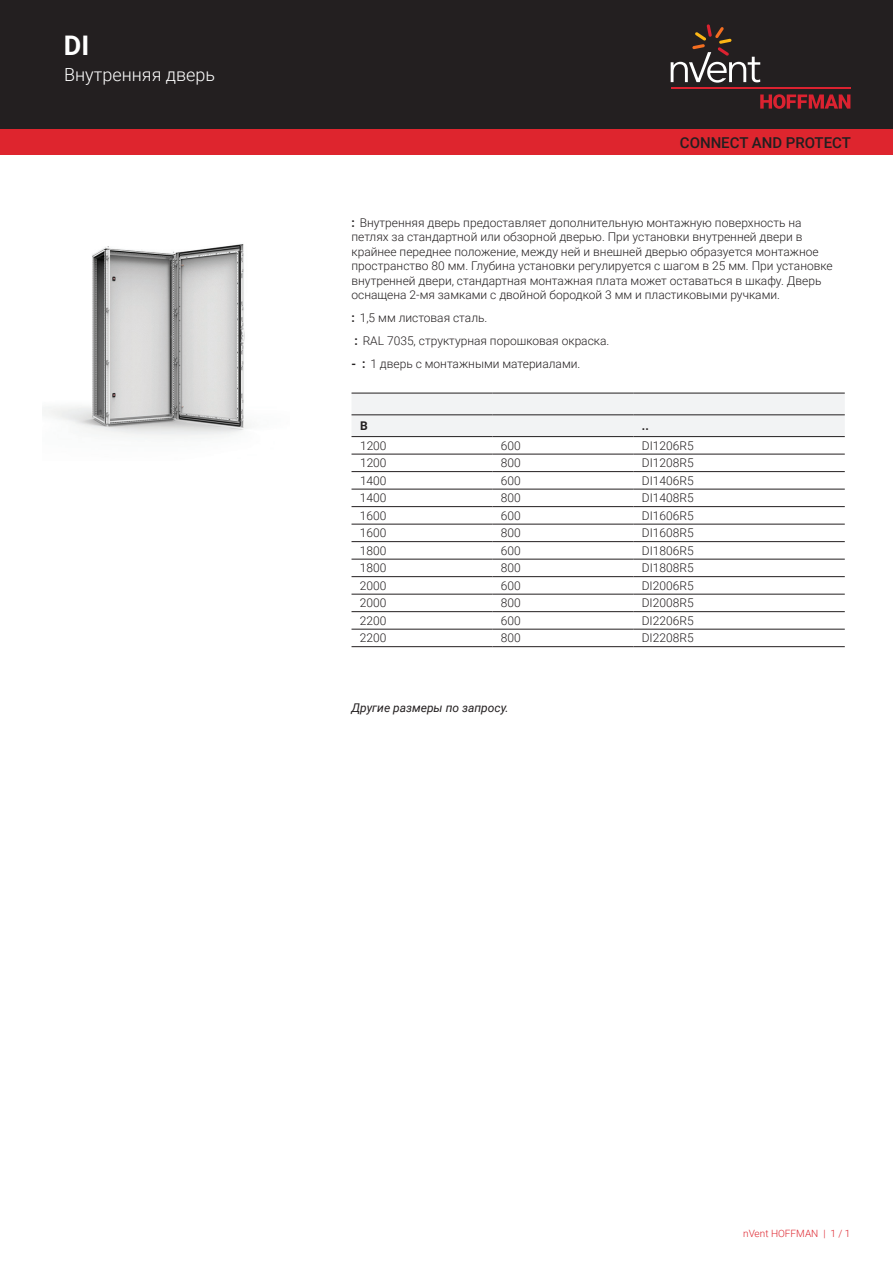
<style>
.page{position:relative;width:893px;height:1263px;background:#fff}
.page>*{position:absolute;margin:0;border:0;box-sizing:border-box;transform-origin:0 0}
.t1{font:700 27px "Roboto";color:#fff}
.t2{font:300 18px "Roboto";color:#fff}
.t3{font:500 15px "Roboto";color:#231f20}
.t4{font:300 12px/14.4px "Roboto";color:#231f20}
.t5{font:italic 12px "Roboto";color:#231f20}
.t6{font:700 12px "Roboto";color:#231f20}
.t7{font:300 10.05px "Roboto";color:#de252e}
.s1{font-weight:700}
</style>
<div class="page">
<div style="left:0;top:0;width:893px;height:129px;background:#231f20"></div>
<svg style="left:760px;top:94px;width:90px;height:15px"></svg>
<hr style="left:671px;top:88px;width:179px;height:1px;background:#db2230">
<svg style="left:671px;top:24px;width:89px;height:59px"></svg>
<div style="left:0;top:129px;width:893px;height:26px;background:#de252e"></div>
<div style="left:351px;top:394px;width:494px;height:42px;background:#f2f3f4"></div>
<hr style="left:351px;top:393px;width:141px;height:1px;background:#231f20">
<hr style="left:492px;top:393px;width:141px;height:1px;background:#231f20">
<hr style="left:633px;top:393px;width:212px;height:1px;background:#231f20">
<hr style="left:351px;top:454px;width:141px;height:1px;background:#231f20">
<hr style="left:492px;top:454px;width:141px;height:1px;background:#231f20">
<hr style="left:633px;top:454px;width:212px;height:1px;background:#231f20">
<hr style="left:351px;top:471px;width:141px;height:1px;background:#231f20">
<hr style="left:492px;top:471px;width:141px;height:1px;background:#231f20">
<hr style="left:633px;top:471px;width:212px;height:1px;background:#231f20">
<hr style="left:351px;top:489px;width:141px;height:1px;background:#231f20">
<hr style="left:492px;top:489px;width:141px;height:1px;background:#231f20">
<hr style="left:633px;top:489px;width:212px;height:1px;background:#231f20">
<hr style="left:351px;top:506px;width:141px;height:1px;background:#231f20">
<hr style="left:492px;top:506px;width:141px;height:1px;background:#231f20">
<hr style="left:633px;top:506px;width:212px;height:1px;background:#231f20">
<hr style="left:351px;top:524px;width:141px;height:1px;background:#231f20">
<hr style="left:492px;top:524px;width:141px;height:1px;background:#231f20">
<hr style="left:633px;top:524px;width:212px;height:1px;background:#231f20">
<hr style="left:351px;top:541px;width:141px;height:1px;background:#231f20">
<hr style="left:492px;top:541px;width:141px;height:1px;background:#231f20">
<hr style="left:633px;top:541px;width:212px;height:1px;background:#231f20">
<hr style="left:351px;top:559px;width:141px;height:1px;background:#231f20">
<hr style="left:492px;top:559px;width:141px;height:1px;background:#231f20">
<hr style="left:633px;top:559px;width:212px;height:1px;background:#231f20">
<hr style="left:351px;top:576px;width:141px;height:1px;background:#231f20">
<hr style="left:492px;top:576px;width:141px;height:1px;background:#231f20">
<hr style="left:633px;top:576px;width:212px;height:1px;background:#231f20">
<hr style="left:351px;top:594px;width:141px;height:1px;background:#231f20">
<hr style="left:492px;top:594px;width:141px;height:1px;background:#231f20">
<hr style="left:633px;top:594px;width:212px;height:1px;background:#231f20">
<hr style="left:351px;top:611px;width:141px;height:1px;background:#231f20">
<hr style="left:492px;top:611px;width:141px;height:1px;background:#231f20">
<hr style="left:633px;top:611px;width:212px;height:1px;background:#231f20">
<hr style="left:351px;top:629px;width:141px;height:1px;background:#231f20">
<hr style="left:492px;top:629px;width:141px;height:1px;background:#231f20">
<hr style="left:633px;top:629px;width:212px;height:1px;background:#231f20">
<hr style="left:351px;top:646px;width:141px;height:1px;background:#231f20">
<hr style="left:492px;top:646px;width:141px;height:1px;background:#231f20">
<hr style="left:633px;top:646px;width:212px;height:1px;background:#231f20">
<hr style="left:351px;top:415px;width:141px;height:1px;background:#231f20">
<hr style="left:492px;top:415px;width:141px;height:1px;background:#231f20">
<hr style="left:633px;top:415px;width:212px;height:1px;background:#231f20">
<hr style="left:351px;top:436px;width:141px;height:1px;background:#231f20">
<hr style="left:492px;top:436px;width:141px;height:1px;background:#231f20">
<hr style="left:633px;top:436px;width:212px;height:1px;background:#231f20">
<img style="left:43px;top:244px;width:205px;height:195px">
<h1 class="t1" style="left:64px;top:27px;width:27px">DI</h1>
<h2 class="t2" style="left:64px;top:62px;width:152px">Внутренняя дверь</h2>
<p class="t3" style="left:680px;top:132px;width:173px">CONNECT AND PROTECT</p>
<p class="t4" style="left:351px;top:215px;width:483px"><span class="s1">:</span> Внутренняя дверь предоставляет дополнительную монтажную поверхность на петлях за стандартной или обзорной дверью. При установки внутренней двери в крайнее переднее положение, между ней и внешней дверью образуется монтажное пространство 80 мм. Глубина установки регулируется с шагом в 25 мм. При установке внутренней двери, стандартная монтажная плата может оставаться в шкафу. Дверь оснащена 2-мя замками с двойной бородкой 3 мм и пластиковыми ручками.</p>
<p class="t4" style="left:351px;top:306px;width:259px;line-height:23px"><span class="s1">:</span> 1,5 мм листовая сталь.<br><span class="s1">:</span> RAL 7035, структурная порошковая окраска.</p>
<p class="t4" style="left:351px;top:356px;width:230px"><span class="s1">- :</span> 1 дверь с монтажными материалами.</p>
<p class="t6" style="left:360px;top:417px;width:9px">B</p>
<p class="t6" style="left:642px;top:417px;width:8px">..</p>
<p class="t4" style="left:360px;top:438px;width:28px">1200</p>
<p class="t4" style="left:501px;top:438px;width:21px">600</p>
<p class="t4" style="left:642px;top:438px;width:53px">DI1206R5</p>
<p class="t4" style="left:360px;top:455px;width:28px">1200</p>
<p class="t4" style="left:501px;top:455px;width:21px">800</p>
<p class="t4" style="left:642px;top:455px;width:53px">DI1208R5</p>
<p class="t4" style="left:360px;top:473px;width:28px">1400</p>
<p class="t4" style="left:501px;top:473px;width:21px">600</p>
<p class="t4" style="left:642px;top:473px;width:53px">DI1406R5</p>
<p class="t4" style="left:360px;top:490px;width:28px">1400</p>
<p class="t4" style="left:501px;top:490px;width:21px">800</p>
<p class="t4" style="left:642px;top:490px;width:53px">DI1408R5</p>
<p class="t4" style="left:360px;top:508px;width:28px">1600</p>
<p class="t4" style="left:501px;top:508px;width:21px">600</p>
<p class="t4" style="left:642px;top:508px;width:53px">DI1606R5</p>
<p class="t4" style="left:360px;top:525px;width:28px">1600</p>
<p class="t4" style="left:501px;top:525px;width:21px">800</p>
<p class="t4" style="left:642px;top:525px;width:53px">DI1608R5</p>
<p class="t4" style="left:360px;top:543px;width:28px">1800</p>
<p class="t4" style="left:501px;top:543px;width:21px">600</p>
<p class="t4" style="left:642px;top:543px;width:53px">DI1806R5</p>
<p class="t4" style="left:360px;top:560px;width:28px">1800</p>
<p class="t4" style="left:501px;top:560px;width:21px">800</p>
<p class="t4" style="left:642px;top:560px;width:53px">DI1808R5</p>
<p class="t4" style="left:360px;top:578px;width:28px">2000</p>
<p class="t4" style="left:501px;top:578px;width:21px">600</p>
<p class="t4" style="left:642px;top:578px;width:53px">DI2006R5</p>
<p class="t4" style="left:360px;top:595px;width:28px">2000</p>
<p class="t4" style="left:501px;top:595px;width:21px">800</p>
<p class="t4" style="left:642px;top:595px;width:53px">DI2008R5</p>
<p class="t4" style="left:360px;top:613px;width:28px">2200</p>
<p class="t4" style="left:501px;top:613px;width:21px">600</p>
<p class="t4" style="left:642px;top:613px;width:53px">DI2206R5</p>
<p class="t4" style="left:360px;top:630px;width:28px">2200</p>
<p class="t4" style="left:501px;top:630px;width:21px">800</p>
<p class="t4" style="left:642px;top:630px;width:53px">DI2208R5</p>
<p class="t5" style="left:351px;top:699px;width:159px">Другие размеры по запросу.</p>
<p class="t7" style="left:743px;top:1226px;width:109px">nVent HOFFMAN | 1 / 1</p>
</div>
